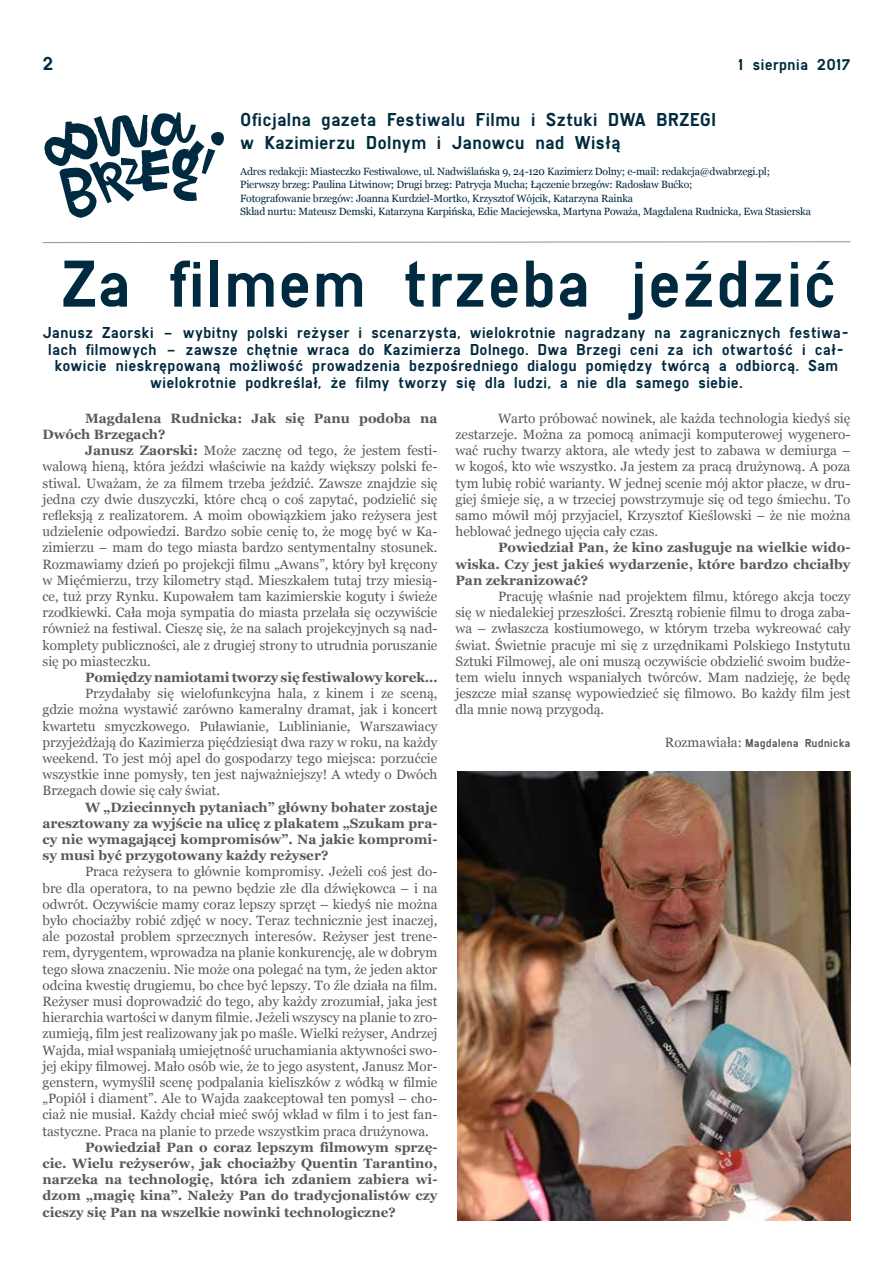
<style>
.page{position:relative;width:893px;height:1263px;background:#fff}
.page>*{position:absolute;margin:0;border:0;box-sizing:border-box;transform-origin:0 0}
.t1{font:69px "SNV D Regular";color:#002a3f}
.t2{font:19.5px/23.4px "SNV D Regular";letter-spacing:-.005em;color:#002a3f}
.t3{font:16.5px/16.5px "SNV D Regular";color:#002a3f;text-align:center}
.t4{font:13.5px/16.2px "Georgia";color:#58595b;text-align:justify}
.t5{font:700 13.5px/16.2px "Georgia";color:#58595b;text-align:justify}
.t6{font:12px "SNV D Regular";letter-spacing:-.005em;color:#58595b}
.t7{font:10.5px/13.5px "Georgia";letter-spacing:-.015em;color:#002a3f}
.s1{font-weight:700}
.s2{font-family:"Georgia";font-size:13.5px}
</style>
<div class="page">
<svg style="left:42px;top:241px;width:809px;height:2px;background:#c8c9cb"></svg>
<svg style="left:44px;top:112px;width:180px;height:106px"></svg>
<img style="left:457px;top:772px;width:393px;height:448px">
<h2 class="t2" style="left:43px;top:52px;width:12px">2</h2>
<p class="t3" style="left:738px;top:56px;width:114px">1 sierpnia 2017</p>
<h2 class="t2" style="left:240px;top:108px;width:478px">Oficjalna gazeta Festiwalu Filmu i Sztuki DWA BRZEGI w Kazimierzu Dolnym i Janowcu nad Wisłą</h2>
<p class="t7" style="left:240px;top:165px;width:572px">Adres redakcji: Miasteczko Festiwalowe, ul. Nadwiślańska 9, 24-120 Kazimierz Dolny; e-mail: redakcja@dwabrzegi.pl; Pierwszy brzeg: Paulina Litwinow; Drugi brzeg: Patrycja Mucha; Łączenie brzegów: Radosław Bućko;<br>Fotografowanie brzegów: Joanna Kurdziel-Mortko, Krzysztof Wójcik, Katarzyna Rainka<br>Skład nurtu: Mateusz Demski, Katarzyna Karpińska, Edie Maciejewska, Martyna Poważa, Magdalena Rudnicka, Ewa Stasierska</p>
<h1 class="t1" style="left:61px;top:244px;width:777px">Za filmem trzeba jeździć</h1>
<p class="t3" style="left:43px;top:325px;width:809px">Janusz Zaorski – wybitny polski reżyser i scenarzysta, wielokrotnie nagradzany na zagranicznych festiwa&shy;lach filmowych – zawsze chętnie wraca do Kazimierza Dolnego. Dwa Brzegi ceni za ich otwartość i cał&shy;kowicie nieskrępowaną możliwość prowadzenia bezpośredniego dialogu pomiędzy twórcą a odbiorcą. Sam wielokrotnie podkreślał, że filmy tworzy się dla ludzi, a nie dla samego siebie.</p>
<p class="t5" style="left:43px;top:410px;width:396px;text-indent:43px">Magdalena Rudnicka: Jak się Panu podoba na<br>Dwóch Brzegach?</p>
<p class="t4" style="left:43px;top:443px;width:396px;text-indent:43px"><span class="s1">Janusz Zaorski:</span> Może zacznę od tego, że jestem festi&shy;walową hieną, która jeździ właściwie na każdy większy polski fe&shy;stiwal. Uważam, że za filmem trzeba jeździć. Zawsze znajdzie się jedna czy dwie duszyczki, które chcą o coś zapytać, podzielić się refleksją z realizatorem. A moim obowiązkiem jako reżysera jest udzielenie odpowiedzi. Bardzo sobie cenię to, że mogę być w Ka&shy;zimierzu – mam do tego miasta bardzo sentymentalny stosunek.<br>Rozmawiamy dzień po projekcji filmu „Awans”, który był kręcony w Mięćmierzu, trzy kilometry stąd. Mieszkałem tutaj trzy miesią&shy;ce, tuż przy Rynku. Kupowałem tam kazimierskie koguty i świeże rzodkiewki. Cała moja sympatia do miasta przelała się oczywiście również na festiwal. Cieszę się, że na salach projekcyjnych są nad&shy;komplety publiczności, ale z drugiej strony to utrudnia poruszanie się po miasteczku.</p>
<p class="t5" style="left:85px;top:669px;width:354px">Pomiędzy namiotami tworzy się festiwalowy korek…</p>
<p class="t4" style="left:43px;top:686px;width:396px;text-indent:43px">Przydałaby się wielofunkcyjna hala, z kinem i ze sceną, gdzie można wystawić zarówno kameralny dramat, jak i koncert kwartetu smyczkowego. Puławianie, Lublinianie, Warszawiacy przyjeżdżają do Kazimierza pięćdziesiąt dwa razy w roku, na każdy weekend. To jest mój apel do gospodarzy tego miejsca: porzućcie wszystkie inne pomysły, ten jest najważniejszy! A wtedy o Dwóch Brzegach dowie się cały świat.</p>
<p class="t5" style="left:43px;top:799px;width:396px;text-indent:43px">W „Dziecinnych pytaniach” główny bohater zostaje aresztowany za wyjście na ulicę z plakatem „Szukam pra&shy;cy nie wymagającej kompromisów”. Na jakie kompromi&shy;sy musi być przygotowany każdy reżyser?</p>
<p class="t4" style="left:43px;top:864px;width:396px;text-indent:43px">Praca reżysera to głównie kompromisy. Jeżeli coś jest do&shy;bre dla operatora, to na pewno będzie złe dla dźwiękowca – i na odwrót. Oczywiście mamy coraz lepszy sprzęt – kiedyś nie można było chociażby robić zdjęć w nocy. Teraz technicznie jest inaczej, ale pozostał problem sprzecznych interesów. Reżyser jest trene&shy;rem, dyrygentem, wprowadza na planie konkurencję, ale w dobrym tego słowa znaczeniu. Nie może ona polegać na tym, że jeden aktor odcina kwestię drugiemu, bo chce być lepszy. To źle działa na film.<br>Reżyser musi doprowadzić do tego, aby każdy zrozumiał, jaka jest hierarchia wartości w danym filmie. Jeżeli wszyscy na planie to zro&shy;zumieją, film jest realizowany jak po maśle. Wielki reżyser, Andrzej Wajda, miał wspaniałą umiejętność uruchamiania aktywności swo&shy;jej ekipy filmowej. Mało osób wie, że to jego asystent, Janusz Mor&shy;genstern, wymyślił scenę podpalania kieliszków z wódką w filmie „Popiół i diament”. Ale to Wajda zaakceptował ten pomysł – cho&shy;ciaż nie musiał. Każdy chciał mieć swój wkład w film i to jest fan&shy;tastyczne. Praca na planie to przede wszystkim praca drużynowa.</p>
<p class="t5" style="left:43px;top:1139px;width:396px;text-indent:43px">Powiedział Pan o coraz lepszym filmowym sprzę&shy;cie. Wielu reżyserów, jak chociażby Quentin Tarantino, narzeka na technologię, która ich zdaniem zabiera wi&shy;dzom „magię kina”. Należy Pan do tradycjonalistów czy cieszy się Pan na wszelkie nowinki technologiczne?</p>
<p class="t4" style="left:455px;top:410px;width:396px;text-indent:43px">Warto próbować nowinek, ale każda technologia kiedyś się zestarzeje. Można za pomocą animacji komputerowej wygenero&shy;wać ruchy twarzy aktora, ale wtedy jest to zabawa w demiurga – w kogoś, kto wie wszystko. Ja jestem za pracą drużynową. A poza tym lubię robić warianty. W jednej scenie mój aktor płacze, w dru&shy;giej śmieje się, a w trzeciej powstrzymuje się od tego śmiechu. To samo mówił mój przyjaciel, Krzysztof Kieślowski – że nie można heblować jednego ujęcia cały czas.</p>
<p class="t5" style="left:455px;top:540px;width:396px;text-indent:43px">Powiedział Pan, że kino zasługuje na wielkie wido&shy;wiska. Czy jest jakieś wydarzenie, które bardzo chciałby Pan zekranizować?</p>
<p class="t4" style="left:455px;top:588px;width:396px;text-indent:43px">Pracuję właśnie nad projektem filmu, którego akcja toczy się w niedalekiej przeszłości. Zresztą robienie filmu to droga zaba&shy;wa – zwłaszcza kostiumowego, w którym trzeba wykreować cały świat. Świetnie pracuje mi się z urzędnikami Polskiego Instytutu Sztuki Filmowej, ale oni muszą oczywiście obdzielić swoim budże&shy;tem wielu innych wspaniałych twórców. Mam nadzieję, że będę jeszcze miał szansę wypowiedzieć się filmowo. Bo każdy film jest dla mnie nową przygodą.</p>
<p class="t6" style="left:665px;top:736px;width:187px"><span class="s2">Rozmawiała:</span> Magdalena Rudnicka</p>
</div>
